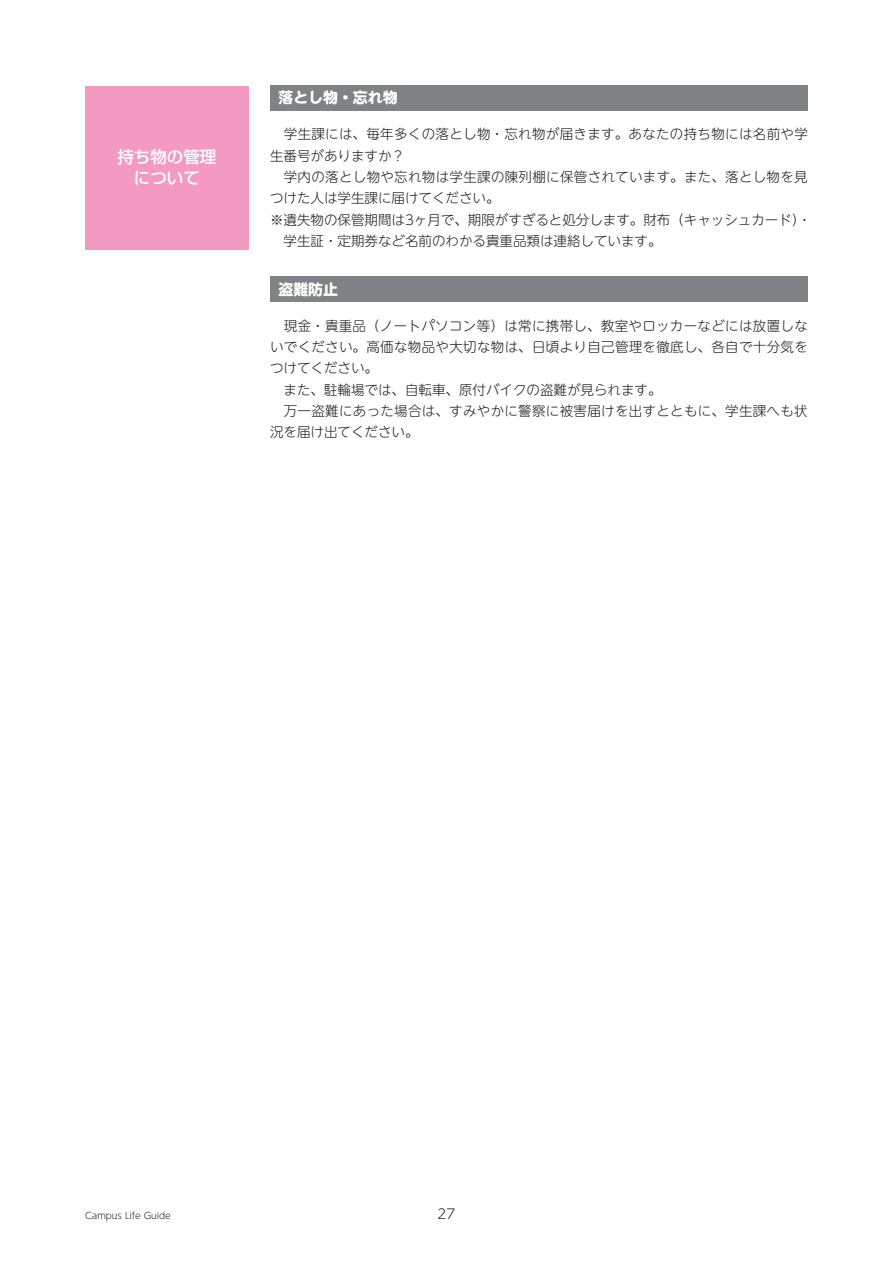
<style>
.page{position:relative;width:893px;height:1263px;background:#fff}
.page>*{position:absolute;margin:0;border:0;box-sizing:border-box;transform-origin:0 0}
.t1{font:500 16.5px/21.3px "Shin Go Pro";color:#fff;text-align:center}
.t2{font:700 14.85px "UD Shin M Go Pro";color:#fff}
.t3{font:300 13.5px/21.3px "UD Shin M Go Pro";letter-spacing:.025em;color:#231f20}
.t4{font:300 13.5px "UD Shin M Go Pro";color:#231f20}
.t5{font:300 9px "UD Shin M Go Pro";color:#231f20}
</style>
<div class="page">
<div style="left:270px;top:85px;width:538px;height:26px;background:#808285"></div>
<div style="left:270px;top:276px;width:538px;height:26px;background:#808285"></div>
<div style="left:85px;top:86px;width:164px;height:164px;background:#f499c2"></div>
<p class="t1" style="left:117px;top:144px;width:100px">持ち物の管理について</p>
<p class="t2" style="left:279px;top:85px;width:121px">落とし物・忘れ物</p>
<p class="t3" style="left:270px;top:123px;width:539px">　学生課には、毎年多くの落とし物・忘れ物が届きます。あなたの持ち物には名前や学</p>
<p class="t4" style="left:270px;top:145px;width:136px">生番号がありますか？</p>
<p class="t3" style="left:270px;top:165px;width:539px">　学内の落とし物や忘れ物は学生課の陳列棚に保管されています。また、落とし物を見</p>
<p class="t4" style="left:270px;top:187px;width:231px">つけた人は学生課に届けてください。</p>
<p class="t4" style="left:270px;top:208px;width:543px">※遺失物の保管期間は3ヶ月で、期限がすぎると処分します。財布（キャッシュカード）・</p>
<p class="t4" style="left:283px;top:230px;width:379px">学生証・定期券など名前のわかる貴重品類は連絡しています。</p>
<p class="t2" style="left:279px;top:277px;width:61px">盗難防止</p>
<p class="t3" style="left:270px;top:314px;width:539px">　現金・貴重品（ノートパソコン等）は常に携帯し、教室やロッカーなどには放置しないでください。高価な物品や大切な物は、日頃より自己管理を徹底し、各自で十分気をつけてください。<br>　また、駐輪場では、自転車、原付バイクの盗難が見られます。<br>　万一盗難にあった場合は、すみやかに警察に被害届けを出すとともに、学生課へも状況を届け出てください。</p>
<p class="t5" style="left:85px;top:1209px;width:87px">Campus Life Guide</p>
<p class="t3" style="left:438px;top:1202px;width:19px">27</p>
</div>
